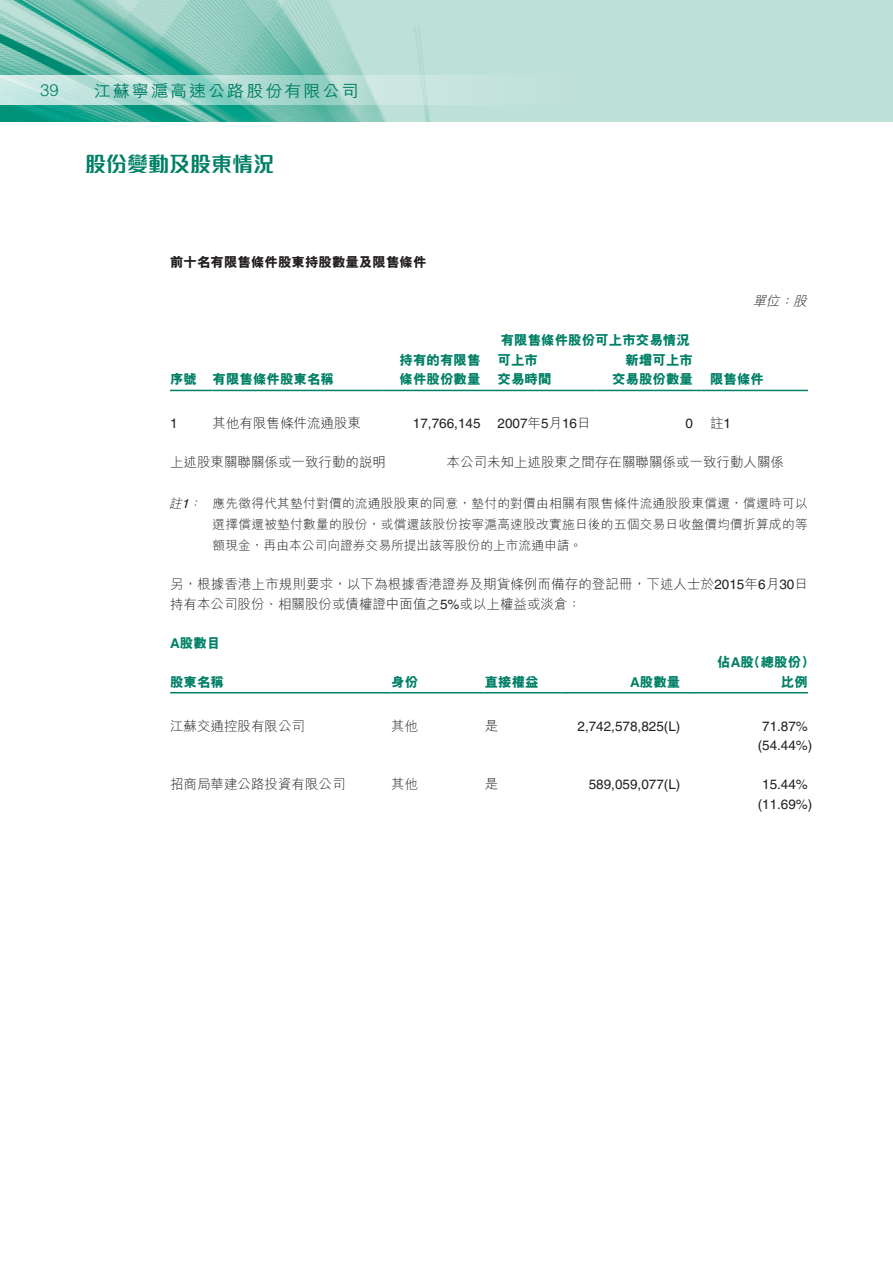
<style>
.page{position:relative;width:893px;height:1263px;background:#fff}
.page>*{position:absolute;margin:0;border:0;box-sizing:border-box;transform-origin:0 0}
.t1{font:700 21px "M Finance HK";color:#008066}
.t2{font:300 16.65px "Helvetica LT Std";color:#008066}
.t3{font:500 16.5px "M Hei HK";letter-spacing:.1em;color:#008066;scale:1.05 1}
.t4{font:300 13.5px/19.5px "M Hei HK";color:#231f20}
.t5{font:800 13.5px/19.5px "M Hei HK";color:#008066}
.t6{font:13.5px "Helvetica LT Std";color:#231f20}
.t7{font:800 13.5px "M Hei HK";color:#231f20}
.t8{font:italic 300 13.5px "M Hei HK";color:#231f20}
.t9{font:300 12.75px/21px "M Hei HK";letter-spacing:.015em;color:#231f20}
.t10{font:italic 12.75px "Helvetica LT Std";color:#231f20}
.t11{font:italic 300 12.75px "M Hei HK";color:#231f20}
.s1{font-family:"M Hei HK";font-weight:300}
.s2{font-family:"Helvetica LT Std";font-weight:400}
.s3{font-family:"Helvetica LT Std";font-weight:700}
</style>
<div class="page">
<img style="left:0;top:0;width:893px;height:121px">
<svg style="left:0;top:76px;width:579px;height:29px;background:#b7dfd6"></svg>
<hr style="left:170px;top:390px;width:43px;height:1px;background:#008066">
<hr style="left:213px;top:390px;width:170px;height:1px;background:#008066">
<hr style="left:383px;top:390px;width:106px;height:1px;background:#008066">
<hr style="left:489px;top:390px;width:106px;height:1px;background:#008066">
<hr style="left:595px;top:390px;width:107px;height:1px;background:#008066">
<hr style="left:702px;top:390px;width:106px;height:1px;background:#008066">
<hr style="left:170px;top:692px;width:221px;height:1px;background:#008066">
<hr style="left:391px;top:692px;width:94px;height:1px;background:#008066">
<hr style="left:485px;top:692px;width:76px;height:1px;background:#008066">
<hr style="left:561px;top:692px;width:128px;height:1px;background:#008066">
<hr style="left:689px;top:692px;width:119px;height:1px;background:#008066">
<p class="t2" style="left:40px;top:80px;width:20px">39</p>
<p class="t3" style="left:94px;top:79px;width:254px">江蘇寧滬高速公路股份有限公司</p>
<h1 class="t1" style="left:85px;top:153px;width:190px">股份變動及股東情況</h1>
<p class="t7" style="left:170px;top:255px;width:258px">前十名有限售條件股東持股數量及限售條件</p>
<p class="t8" style="left:752px;top:294px;width:32px">單位</p>
<p class="t8" style="left:793px;top:294px;width:19px">股</p>
<p class="t8" style="left:779px;top:294px;width:19px">：</p>
<p class="t5" style="left:501px;top:330px;width:190px">有限售條件股份可上市交易情況</p>
<p class="t5" style="left:170px;top:369px;width:28px">序號</p>
<p class="t5" style="left:213px;top:369px;width:123px">有限售條件股東名稱</p>
<p class="t5" style="left:399px;top:350px;width:82px">持有的有限售條件股份數量</p>
<p class="t5" style="left:497px;top:350px;width:55px">可上市交易時間</p>
<p class="t5" style="left:626px;top:350px;width:69px">新增可上市</p>
<p class="t5" style="left:612px;top:369px;width:82px">交易股份數量</p>
<p class="t5" style="left:710px;top:369px;width:55px">限售條件</p>
<p class="t6" style="left:170px;top:416px;width:9px">1</p>
<p class="t4" style="left:213px;top:414px;width:150px">其他有限售條件流通股東</p>
<p class="t6" style="left:413px;top:416px;width:69px">17,766,145</p>
<p class="t6" style="left:497px;top:416px;width:95px">2007<span class="s1">年月</span>5 16<span class="s1">日</span></p>
<p class="t6" style="left:686px;top:416px;width:9px">0</p>
<p class="t4" style="left:710px;top:414px;width:23px">註<span class="s2">1</span></p>
<p class="t4" style="left:170px;top:453px;width:217px">上述股東關聯關係或一致行動的說明</p>
<p class="t9" style="left:213px;top:493px;width:597px">應先徵得代其墊付對價的流通股股東的同意，墊付的對價由相關有限售條件流通股股東償還，償還時可以</p>
<p class="t4" style="left:446px;top:453px;width:339px">本公司未知上述股東之間存在關聯關係或一致行動人關係</p>
<p class="t11" style="left:169px;top:497px;width:18px">註</p>
<p class="t10" style="left:182px;top:496px;width:25px">1<span class="s1">：</span></p>
<p class="t9" style="left:213px;top:514px;width:597px">選擇償還被墊付數量的股份，或償還該股份按寧滬高速股改實施日後的五個交易日收盤價均價折算成的等額現金，再由本公司向證券交易所提出該等股份的上市流通申請。</p>
<p class="t4" style="left:170px;top:574px;width:639px">另，根據香港上市規則要求，以下為根據香港證券及期貨條例而備存的登記冊，下述人士於<span class="s2">2015</span>年月<span class="s2">6 30</span>日持有本公司股份、相關股份或債權證中面值之<span class="s2">5%</span>或以上權益或淡倉：</p>
<p class="t5" style="left:170px;top:632px;width:52px"><span class="s3">A</span>股數目</p>
<p class="t5" style="left:747px;top:652px;width:69px">（總股份(</p>
<p class="t5" style="left:717px;top:652px;width:38px">佔<span class="s3">A</span>股</p>
<p class="t5" style="left:170px;top:671px;width:55px">股東名稱</p>
<p class="t5" style="left:391px;top:671px;width:28px">身份</p>
<p class="t5" style="left:485px;top:671px;width:55px">直接權益</p>
<p class="t5" style="left:630px;top:671px;width:52px"><span class="s3">A</span>股數量</p>
<p class="t5" style="left:781px;top:671px;width:28px">比例</p>
<p class="t4" style="left:170px;top:716px;width:136px">江蘇交通控股有限公司</p>
<p class="t4" style="left:391px;top:716px;width:28px">其他</p>
<p class="t4" style="left:485px;top:716px;width:15px">是</p>
<p class="t6" style="left:577px;top:718px;width:104px">2,742,578,825 (L(</p>
<p class="t6" style="left:762px;top:718px;width:47px">71.87%</p>
<p class="t4" style="left:170px;top:774px;width:177px">招商局華建公路投資有限公司</p>
<p class="t4" style="left:391px;top:774px;width:28px">其他</p>
<p class="t4" style="left:485px;top:774px;width:15px">是</p>
<p class="t6" style="left:589px;top:777px;width:93px">589,059,077 (L(</p>
<p class="t6" style="left:758px;top:738px;width:56px">)54.44%(</p>
<p class="t6" style="left:762px;top:777px;width:47px">15.44%</p>
<p class="t6" style="left:758px;top:796px;width:56px">)11.69%(</p>
</div>
